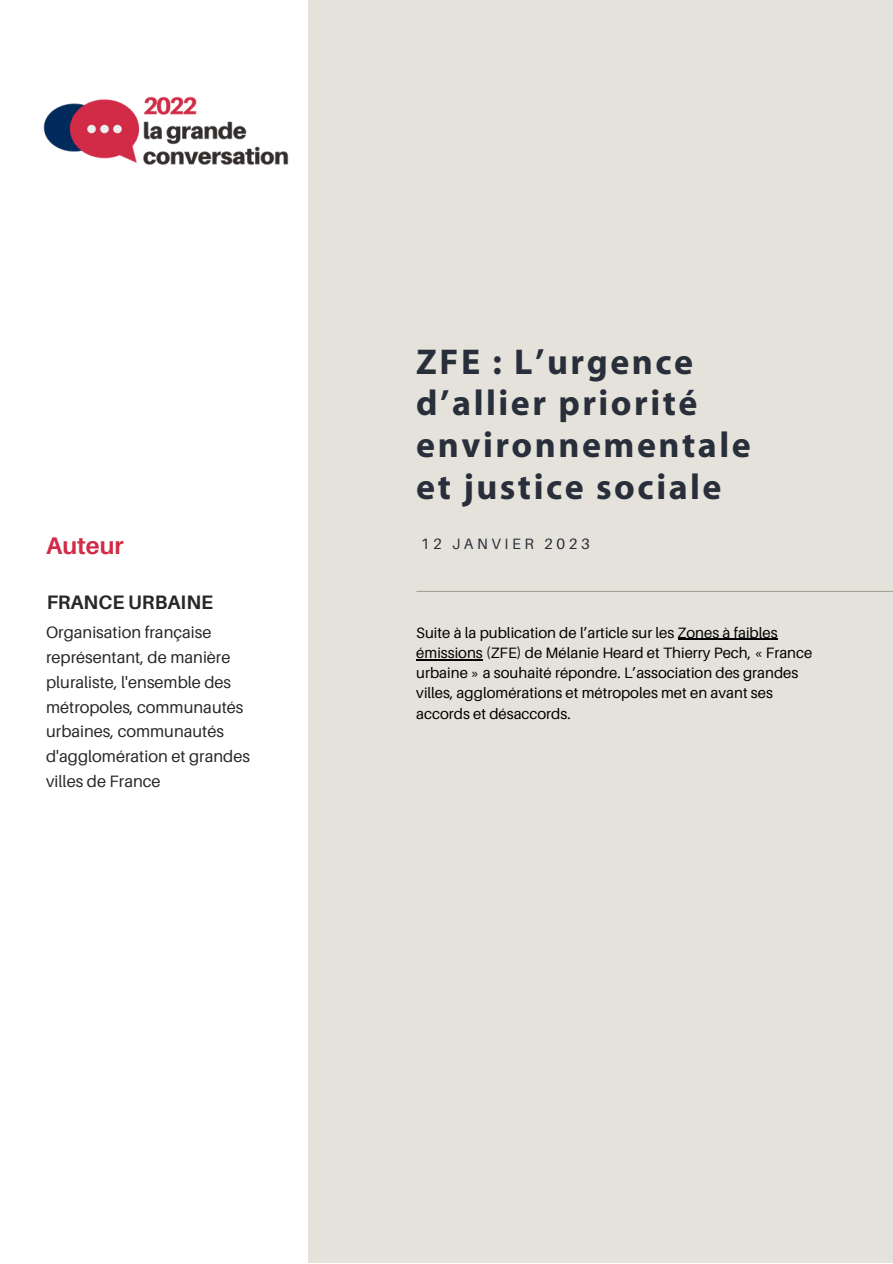
<style>
.page{position:relative;width:893px;height:1264px;background:#fff}
.page>*{position:absolute;margin:0;border:0;box-sizing:border-box;transform-origin:0 0}
.t1{font:700 36px/41.5px "Myriad";letter-spacing:.07em;color:#282f3a}
.t2{font:700 24px "Aileron";color:#d12b47}
.t3{font:700 19.5px "Aileron";color:#000}
.t4{font:16.5px/24.8px "Aileron";color:#000}
.t5{font:15px/20.2px "Aileron";color:#000}
.t6{font:15px "Aileron";letter-spacing:.24em;color:#282f3a}
</style>
<div class="page">
<div style="left:0;top:0;width:892px;height:1262px;background:#e4e2da"></div>
<div style="left:0;top:0;width:308px;height:1262px;background:#fff"></div>
<hr style="left:417px;top:591px;width:475px;height:1px;background:#aaa095">
<img style="left:43px;top:96px;width:246px;height:69px">
<hr style="left:677px;top:638px;width:100px;height:2px;background:#000">
<hr style="left:416px;top:659px;width:66px;height:1px;background:#000">
<h2 class="t2" style="left:46px;top:530px;width:79px">Auteur</h2>
<h3 class="t3" style="left:46px;top:590px;width:168px">FRANCE URBAINE</h3>
<p class="t4" style="left:46px;top:620px;width:205px">Organisation française représentant, de manière pluraliste, l'ensemble des métropoles, communautés urbaines, communautés d'agglomération et grandes villes de France</p>
<h1 class="t1" style="left:416px;top:344px;width:336px">ZFE : L’urgence d’allier priorité environnementale et justice sociale</h1>
<p class="t6" style="left:421px;top:535px;width:170px">12 JANVIER 2023</p>
<p class="t5" style="left:416px;top:622px;width:397px">Suite à la publication de l’article sur les Zones à faibles émissions (ZFE) de Mélanie Heard et Thierry Pech, « France urbaine » a souhaité répondre. L’association des grandes villes, agglomérations et métropoles met en avant ses accords et désaccords.</p>
</div>
